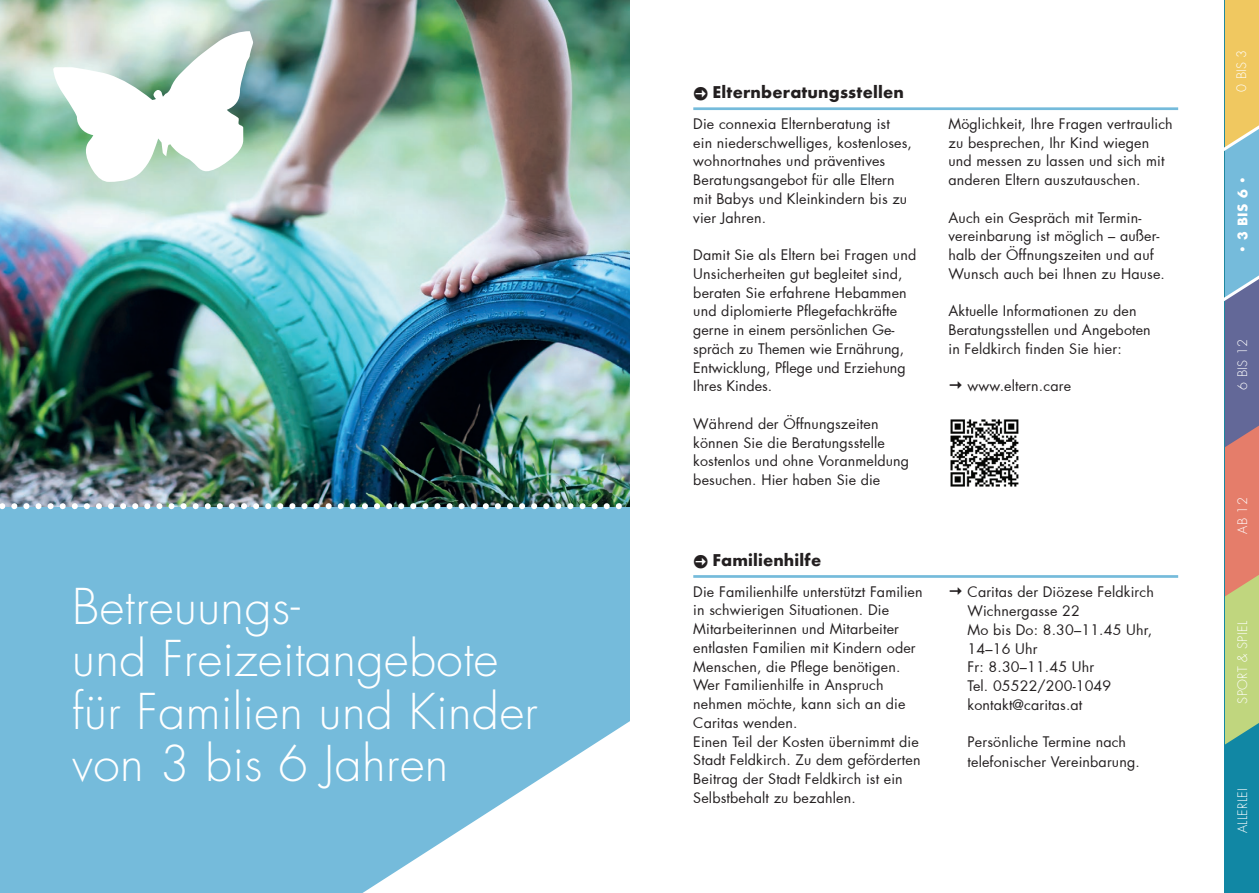
<style>
.page{position:relative;width:1259px;height:893px;background:#fff}
.page>*{position:absolute;margin:0;border:0;box-sizing:border-box;transform-origin:0 0}
.t1{font:300 48px/52.5px "Futura";letter-spacing:.01em;color:#fff}
.t2{font:700 15.75px "Futura";letter-spacing:.01em;color:#231f20}
.t3{font:14.25px/18.8px "Futura";letter-spacing:.01em;color:#231f20}
.t4{font:700 12.9px "Futura";color:#fff}
.t5{font:300 12.75px "Futura";letter-spacing:.03em;color:#fff}
.s1{font-size:12.75px}
</style>
<div class="page">
<div style="left:0;top:490px;width:630px;height:403px;background:#75bbdb"></div>
<img style="left:0;top:0;width:630px;height:507px">
<img style="left:0;top:503px;width:629px;height:6px">
<svg style="left:363px;top:721px;width:267px;height:172px"></svg>
<svg style="left:53px;top:31px;width:200px;height:151px"></svg>
<hr style="left:693px;top:107px;width:485px;height:3px;background:#75bbdb">
<hr style="left:693px;top:575px;width:485px;height:3px;background:#75bbdb">
<div style="left:1225px;top:0;width:34px;height:893px;background:#1187a4"></div>
<svg style="left:1224px;top:0;width:35px;height:744px;background:#a9a58e"></svg>
<img style="left:950px;top:419px;width:69px;height:68px">
<h1 class="t1" style="left:72px;top:580px;width:467px">Betreuungs-<br>und Freizeitangebote für Familien und Kinder von 3 bis 6 Jahren</h1>
<p class="t2" style="left:712px;top:81px;width:193px">Elternberatungsstellen</p>
<p class="t3" style="left:693px;top:114px;width:220px">Die connexia Elternberatung ist ein niederschwelliges, kostenloses, wohnortnahes und präventives<br>Beratungsangebot für alle Eltern mit Babys und Kleinkindern bis zu vier Jahren.</p>
<p class="t3" style="left:693px;top:245px;width:224px">Damit Sie als Eltern bei Fragen und<br>Unsicherheiten gut begleitet sind, beraten Sie erfahrene Hebammen und diplomierte Pflegefachkräfte gerne in einem persönlichen Ge&shy;spräch zu Themen wie Ernährung,<br>Entwicklung, Pflege und Erziehung<br>Ihres Kindes.</p>
<p class="t3" style="left:693px;top:414px;width:217px">Während der Öffnungszeiten können Sie die Beratungsstelle kostenlos und ohne Voranmeldung besuchen. Hier haben Sie die</p>
<p class="t2" style="left:712px;top:549px;width:110px">Familienhilfe</p>
<p class="t3" style="left:693px;top:582px;width:231px">Die Familienhilfe unterstützt Familien in schwierigen Situationen. Die<br>Mitarbeiterinnen und Mitarbeiter entlasten Familien mit Kindern oder<br>Menschen, die Pflege benötigen.<br>Wer Familienhilfe in Anspruch nehmen möchte, kann sich an die<br>Caritas wenden.<br>Einen Teil der Kosten übernimmt die<br>Stadt Feldkirch. Zu dem geförderten<br>Beitrag der Stadt Feldkirch ist ein<br>Selbstbehalt zu bezahlen.</p>
<p class="t3" style="left:948px;top:114px;width:226px">Möglichkeit, Ihre Fragen vertraulich zu besprechen, Ihr Kind wiegen und messen zu lassen und sich mit anderen Eltern auszutauschen.</p>
<p class="t3" style="left:948px;top:208px;width:218px">Auch ein Gespräch mit Termin&shy;vereinbarung ist möglich – außer&shy;halb der Öffnungszeiten und auf<br>Wunsch auch bei Ihnen zu Hause.</p>
<p class="t3" style="left:948px;top:302px;width:204px">Aktuelle Informationen zu den<br>Beratungsstellen und Angeboten in Feldkirch finden Sie hier:</p>
<p class="t3" style="left:967px;top:377px;width:105px">www.eltern.care</p>
<p class="t3" style="left:967px;top:583px;width:188px">Caritas der Diözese Feldkirch<br>Wichnergasse 22<br>Mo bis Do: 8.30–11.45 Uhr,<br>14–16 Uhr<br>Fr: 8.30–11.45 Uhr<br>Tel. 05522/200-1049 kontakt@caritas.at</p>
<p class="t3" style="left:967px;top:732px;width:174px;line-height:19.5px">Persönliche Termine nach telefonischer Vereinbarung.</p>
<p class="t5" style="left:1233px;top:92px;width:43px;rotate:-90deg">0 BIS 3</p>
<p class="t4" style="left:1233px;top:254px;width:81px;rotate:-90deg"><span class="s1">•</span> 3 BIS 6 <span class="s1">•</span></p>
<p class="t5" style="left:1234px;top:390px;width:53px;rotate:-90deg">6 BIS 12</p>
<p class="t5" style="left:1234px;top:534px;width:38px;rotate:-90deg">AB 12</p>
<p class="t5" style="left:1234px;top:703px;width:84px;rotate:-90deg">SPORT &amp; SPIEL</p>
<p class="t5" style="left:1234px;top:833px;width:47px;rotate:-90deg">ALLERLEI</p>
</div>
